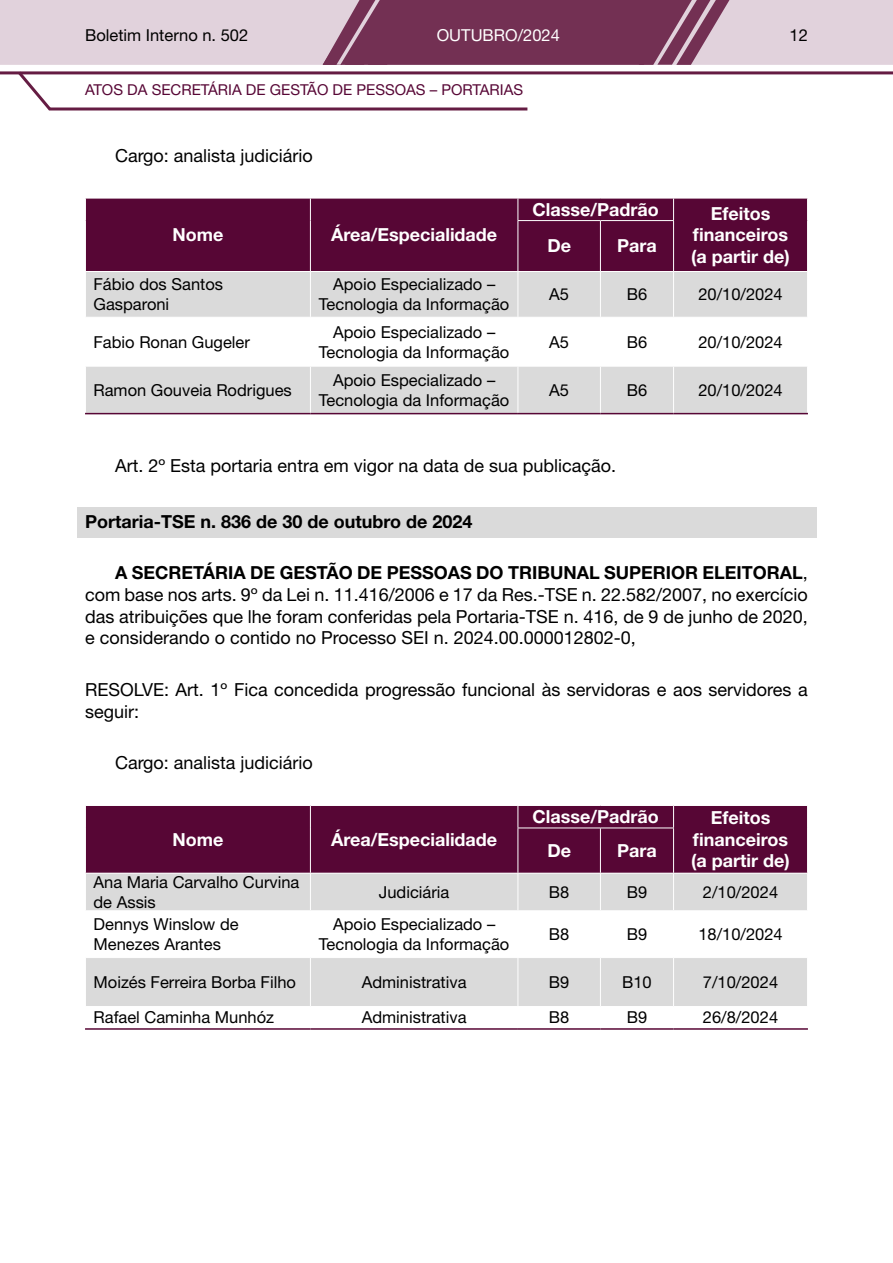
<style>
.page{position:relative;width:893px;height:1263px;background:#fff}
.page>*{position:absolute;margin:0;border:0;box-sizing:border-box;transform-origin:0 0}
.t1{font:18px/21.6px "Helvetica Neue LT Std";color:#000;text-align:justify}
.t2{font:700 18px/21.6px "Helvetica Neue LT Std";color:#fff;text-align:center}
.t3{font:700 18px "Helvetica Neue LT Std";color:#000}
.t4{font:16.5px/19.8px "Helvetica Neue LT Std";color:#000;text-align:center}
.t5{font:16.5px "Helvetica Neue LT Std";color:#fff}
.t6{font:15px "Helvetica Neue LT Std";color:#570635}
.s1{font-weight:700}
</style>
<div class="page">
<div style="left:0;top:0;width:893px;height:65px;background:#e1d2dc"></div>
<hr style="left:49px;top:107px;width:478px;height:3px;background:#651c43">
<hr style="left:0;top:71px;width:893px;height:3px;background:#651c43">
<svg style="left:15px;top:71px;width:39px;height:40px"></svg>
<svg style="left:323px;top:0;width:406px;height:65px;background:#804464"></svg>
<div style="left:77px;top:507px;width:739px;height:30px;background:#dadada"></div>
<div style="left:86px;top:199px;width:721px;height:72px;background:#570635"></div>
<svg style="left:86px;top:272px;width:721px;height:141px;fill:#dadada"></svg>
<svg style="left:85px;top:198px;width:1px;height:23px"></svg>
<svg style="left:310px;top:198px;width:1px;height:23px"></svg>
<hr style="left:310px;top:221px;width:1px;height:50px;background:#fff">
<svg style="left:518px;top:198px;width:1px;height:22px"></svg>
<svg style="left:673px;top:198px;width:1px;height:22px"></svg>
<svg style="left:807px;top:198px;width:1px;height:23px"></svg>
<hr style="left:518px;top:220px;width:82px;height:1px;background:#fff">
<hr style="left:518px;top:221px;width:1px;height:50px;background:#fff">
<hr style="left:600px;top:220px;width:74px;height:1px;background:#fff">
<hr style="left:600px;top:221px;width:1px;height:50px;background:#fff">
<hr style="left:673px;top:221px;width:1px;height:50px;background:#fff">
<hr style="left:310px;top:272px;width:1px;height:45px;background:#fff">
<hr style="left:518px;top:272px;width:1px;height:45px;background:#fff">
<hr style="left:600px;top:272px;width:1px;height:45px;background:#fff">
<hr style="left:673px;top:272px;width:1px;height:45px;background:#fff">
<hr style="left:85px;top:317px;width:225px;height:1px;background:#fff">
<hr style="left:310px;top:317px;width:208px;height:1px;background:#fff">
<hr style="left:310px;top:318px;width:1px;height:48px;background:#fff">
<hr style="left:518px;top:317px;width:82px;height:1px;background:#fff">
<hr style="left:518px;top:318px;width:1px;height:48px;background:#fff">
<hr style="left:600px;top:317px;width:74px;height:1px;background:#fff">
<hr style="left:600px;top:318px;width:1px;height:48px;background:#fff">
<hr style="left:674px;top:317px;width:134px;height:1px;background:#fff">
<hr style="left:673px;top:318px;width:1px;height:48px;background:#fff">
<hr style="left:85px;top:366px;width:225px;height:1px;background:#fff">
<hr style="left:310px;top:366px;width:208px;height:1px;background:#fff">
<hr style="left:310px;top:366px;width:1px;height:47px;background:#fff">
<hr style="left:518px;top:366px;width:82px;height:1px;background:#fff">
<hr style="left:518px;top:366px;width:1px;height:47px;background:#fff">
<hr style="left:600px;top:366px;width:74px;height:1px;background:#fff">
<hr style="left:600px;top:366px;width:1px;height:47px;background:#fff">
<hr style="left:674px;top:366px;width:134px;height:1px;background:#fff">
<hr style="left:673px;top:366px;width:1px;height:47px;background:#fff">
<hr style="left:85px;top:413px;width:225px;height:1px;background:#570635">
<hr style="left:310px;top:413px;width:208px;height:1px;background:#570635">
<hr style="left:518px;top:413px;width:82px;height:1px;background:#570635">
<hr style="left:600px;top:413px;width:74px;height:1px;background:#570635">
<hr style="left:674px;top:413px;width:134px;height:1px;background:#570635">
<div style="left:86px;top:806px;width:721px;height:67px;background:#570635"></div>
<svg style="left:86px;top:874px;width:721px;height:132px;fill:#dadada"></svg>
<svg style="left:85px;top:806px;width:1px;height:22px"></svg>
<svg style="left:310px;top:806px;width:1px;height:22px"></svg>
<hr style="left:310px;top:828px;width:1px;height:45px;background:#fff">
<svg style="left:518px;top:806px;width:1px;height:21px"></svg>
<svg style="left:673px;top:806px;width:1px;height:21px"></svg>
<svg style="left:807px;top:806px;width:1px;height:22px"></svg>
<hr style="left:518px;top:827px;width:82px;height:1px;background:#fff">
<hr style="left:518px;top:828px;width:1px;height:45px;background:#fff">
<hr style="left:600px;top:827px;width:74px;height:1px;background:#fff">
<hr style="left:600px;top:828px;width:1px;height:45px;background:#fff">
<hr style="left:673px;top:828px;width:1px;height:45px;background:#fff">
<hr style="left:310px;top:873px;width:1px;height:37px;background:#fff">
<hr style="left:518px;top:873px;width:1px;height:37px;background:#fff">
<hr style="left:600px;top:873px;width:1px;height:37px;background:#fff">
<hr style="left:673px;top:873px;width:1px;height:37px;background:#fff">
<hr style="left:85px;top:910px;width:225px;height:1px;background:#fff">
<hr style="left:310px;top:910px;width:208px;height:1px;background:#fff">
<hr style="left:310px;top:911px;width:1px;height:46px;background:#fff">
<hr style="left:518px;top:910px;width:82px;height:1px;background:#fff">
<hr style="left:518px;top:911px;width:1px;height:46px;background:#fff">
<hr style="left:600px;top:910px;width:74px;height:1px;background:#fff">
<hr style="left:600px;top:911px;width:1px;height:46px;background:#fff">
<hr style="left:674px;top:910px;width:134px;height:1px;background:#fff">
<hr style="left:673px;top:911px;width:1px;height:46px;background:#fff">
<hr style="left:85px;top:957px;width:225px;height:1px;background:#fff">
<hr style="left:310px;top:957px;width:208px;height:1px;background:#fff">
<hr style="left:310px;top:958px;width:1px;height:48px;background:#fff">
<hr style="left:518px;top:957px;width:82px;height:1px;background:#fff">
<hr style="left:518px;top:958px;width:1px;height:48px;background:#fff">
<hr style="left:600px;top:957px;width:74px;height:1px;background:#fff">
<hr style="left:600px;top:958px;width:1px;height:48px;background:#fff">
<hr style="left:674px;top:957px;width:134px;height:1px;background:#fff">
<hr style="left:673px;top:958px;width:1px;height:48px;background:#fff">
<hr style="left:85px;top:1028px;width:225px;height:2px;background:#570635">
<hr style="left:310px;top:1028px;width:208px;height:2px;background:#570635">
<hr style="left:518px;top:1028px;width:82px;height:2px;background:#570635">
<hr style="left:600px;top:1028px;width:74px;height:2px;background:#570635">
<hr style="left:674px;top:1028px;width:134px;height:2px;background:#570635">
<p class="t4" style="left:85px;top:25px;width:165px">Boletim Interno n. 502</p>
<p class="t5" style="left:437px;top:25px;width:125px">OUTUBRO/2024</p>
<p class="t4" style="left:790px;top:25px;width:20px">12</p>
<p class="t6" style="left:85px;top:81px;width:440px">ATOS DA SECRETÁRIA DE GESTÃO DE PESSOAS – PORTARIAS</p>
<p class="t1" style="left:115px;top:144px;width:199px">Cargo: analista judiciário</p>
<p class="t2" style="left:172px;top:224px;width:52px">Nome</p>
<p class="t2" style="left:331px;top:224px;width:168px">Área/Especialidade</p>
<p class="t2" style="left:533px;top:198px;width:128px">Classe/Padrão</p>
<p class="t2" style="left:691px;top:202px;width:100px">Efeitos financeiros (a partir de)</p>
<p class="t2" style="left:547px;top:235px;width:25px">De</p>
<p class="t2" style="left:617px;top:235px;width:41px">Para</p>
<p class="t4" style="left:94px;top:274px;width:131px;text-align:left">Fábio dos Santos<br>Gasparoni</p>
<p class="t4" style="left:319px;top:274px;width:192px">Apoio Especializado –<br>Tecnologia da Informação</p>
<p class="t4" style="left:549px;top:284px;width:21px">A5</p>
<p class="t4" style="left:627px;top:284px;width:22px">B6</p>
<p class="t4" style="left:698px;top:284px;width:86px">20/10/2024</p>
<p class="t4" style="left:93px;top:332px;width:158px">Fabio Ronan Gugeler</p>
<p class="t4" style="left:319px;top:322px;width:192px">Apoio Especializado –<br>Tecnologia da Informação</p>
<p class="t4" style="left:549px;top:332px;width:21px">A5</p>
<p class="t4" style="left:627px;top:332px;width:22px">B6</p>
<p class="t4" style="left:698px;top:332px;width:86px">20/10/2024</p>
<p class="t4" style="left:93px;top:380px;width:200px">Ramon Gouveia Rodrigues</p>
<p class="t4" style="left:319px;top:370px;width:192px">Apoio Especializado –<br>Tecnologia da Informação</p>
<p class="t4" style="left:549px;top:380px;width:21px">A5</p>
<p class="t4" style="left:627px;top:380px;width:22px">B6</p>
<p class="t4" style="left:698px;top:380px;width:86px">20/10/2024</p>
<p class="t1" style="left:115px;top:454px;width:503px">Art. 2º Esta portaria entra em vigor na data de sua publicação.</p>
<p class="t3" style="left:85px;top:510px;width:389px">Portaria-TSE n. 836 de 30 de outubro de 2024</p>
<p class="t1" style="left:85px;top:562px;width:724px;text-indent:30px"><span class="s1">A SECRETÁRIA DE GESTÃO DE PESSOAS DO TRIBUNAL SUPERIOR ELEITORAL</span>, com base nos arts. 9º da Lei n. 11.416/2006 e 17 da Res.-TSE n. 22.582/2007, no exercício das atribuições que lhe foram conferidas pela Portaria-TSE n. 416, de 9 de junho de 2020, e considerando o contido no Processo SEI n. 2024.00.000012802-0,</p>
<p class="t1" style="left:85px;top:678px;width:724px">RESOLVE: Art. 1º Fica concedida progressão funcional às servidoras e aos servidores a seguir:</p>
<p class="t1" style="left:115px;top:752px;width:199px">Cargo: analista judiciário</p>
<p class="t2" style="left:172px;top:828px;width:52px">Nome</p>
<p class="t2" style="left:331px;top:828px;width:168px">Área/Especialidade</p>
<p class="t2" style="left:533px;top:805px;width:128px">Classe/Padrão</p>
<p class="t2" style="left:691px;top:806px;width:100px">Efeitos financeiros (a partir de)</p>
<p class="t2" style="left:547px;top:839px;width:25px">De</p>
<p class="t2" style="left:617px;top:839px;width:41px">Para</p>
<p class="t4" style="left:94px;top:872px;width:207px;text-align:left">Ana Maria Carvalho Curvina de Assis</p>
<p class="t4" style="left:379px;top:882px;width:72px">Judiciária</p>
<p class="t4" style="left:549px;top:882px;width:22px">B8</p>
<p class="t4" style="left:627px;top:882px;width:22px">B9</p>
<p class="t4" style="left:703px;top:882px;width:77px">2/10/2024</p>
<p class="t4" style="left:94px;top:914px;width:147px;text-align:left">Dennys Winslow de<br>Menezes Arantes</p>
<p class="t4" style="left:319px;top:914px;width:192px">Apoio Especializado –<br>Tecnologia da Informação</p>
<p class="t4" style="left:549px;top:924px;width:22px">B8</p>
<p class="t4" style="left:627px;top:924px;width:22px">B9</p>
<p class="t4" style="left:698px;top:924px;width:86px">18/10/2024</p>
<p class="t4" style="left:94px;top:972px;width:204px">Moizés Ferreira Borba Filho</p>
<p class="t4" style="left:362px;top:972px;width:106px">Administrativa</p>
<p class="t4" style="left:549px;top:972px;width:22px">B9</p>
<p class="t4" style="left:622px;top:972px;width:31px">B10</p>
<p class="t4" style="left:703px;top:972px;width:77px">7/10/2024</p>
<p class="t4" style="left:94px;top:1007px;width:182px">Rafael Caminha Munhóz</p>
<p class="t4" style="left:362px;top:1007px;width:106px">Administrativa</p>
<p class="t4" style="left:549px;top:1007px;width:22px">B8</p>
<p class="t4" style="left:627px;top:1007px;width:22px">B9</p>
<p class="t4" style="left:703px;top:1007px;width:77px">26/8/2024</p>
</div>
